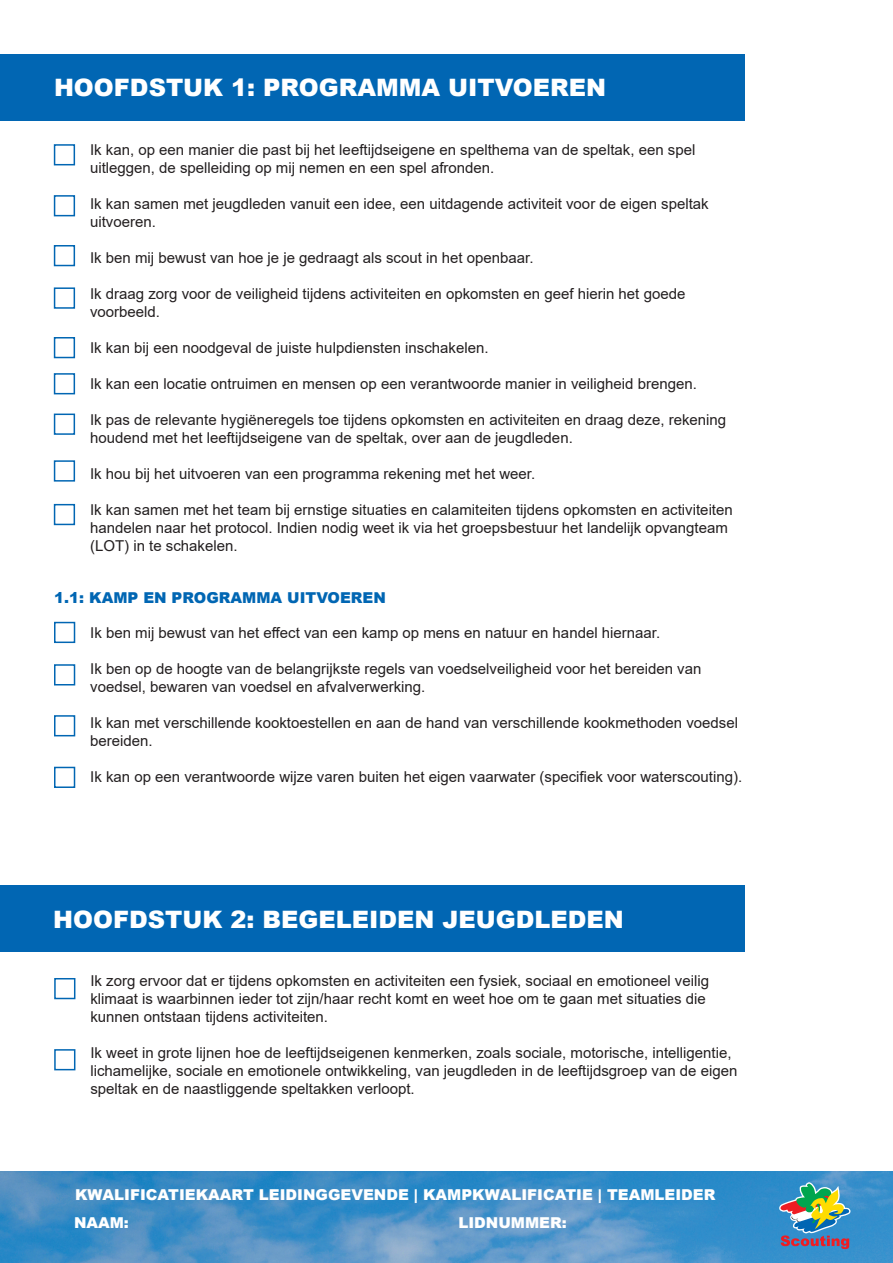
<style>
.page{position:relative;width:893px;height:1263px;background:#fff}
.page>*{position:absolute;margin:0;border:0;box-sizing:border-box;transform-origin:0 0}
.t1{font:900 24px "Arial";color:#fff}
.t2{font:15px/18px "Arial";color:#231f20}
.t3{font:900 15px/27.6px "Arial";color:#fff}
.t4{font:900 15px "Arial";color:#0166b3}
</style>
<div class="page">
<img style="left:0;top:1171px;width:892px;height:92px">
<svg style="left:779px;top:1182px;width:71px;height:67px"></svg>
<div style="left:0;top:54px;width:744px;height:67px;background:#0166b3"></div>
<div style="left:54px;top:144px;width:21px;height:21px;border:2px solid #0166b3"></div>
<div style="left:54px;top:195px;width:21px;height:21px;border:2px solid #0166b3"></div>
<div style="left:54px;top:245px;width:21px;height:21px;border:2px solid #0166b3"></div>
<div style="left:54px;top:287px;width:21px;height:22px;border:2px solid #0166b3"></div>
<div style="left:54px;top:337px;width:21px;height:21px;border:2px solid #0166b3"></div>
<div style="left:54px;top:373px;width:21px;height:21px;border:2px solid #0166b3"></div>
<div style="left:54px;top:414px;width:21px;height:21px;border:2px solid #0166b3"></div>
<div style="left:54px;top:460px;width:21px;height:22px;border:2px solid #0166b3"></div>
<div style="left:54px;top:767px;width:21px;height:21px;border:2px solid #0166b3"></div>
<div style="left:54px;top:622px;width:21px;height:21px;border:2px solid #0166b3"></div>
<div style="left:54px;top:664px;width:21px;height:21px;border:2px solid #0166b3"></div>
<div style="left:54px;top:715px;width:21px;height:21px;border:2px solid #0166b3"></div>
<div style="left:54px;top:504px;width:21px;height:21px;border:2px solid #0166b3"></div>
<div style="left:0;top:885px;width:744px;height:67px;background:#0166b3"></div>
<div style="left:54px;top:978px;width:21px;height:21px;border:2px solid #0166b3"></div>
<div style="left:54px;top:1049px;width:21px;height:21px;border:2px solid #0166b3"></div>
<h1 class="t1" style="left:54px;top:70px;width:554px">HOOFDSTUK 1: PROGRAMMA UITVOEREN</h1>
<p class="t2" style="left:90px;top:140px;width:607px">Ik kan, op een manier die past bij het leeftijdseigene en spelthema van de speltak, een spel uitleggen, de spelleiding op mij nemen en een spel afronden.</p>
<p class="t2" style="left:90px;top:194px;width:620px">Ik kan samen met jeugdleden vanuit een idee, een uitdagende activiteit voor de eigen speltak uitvoeren.</p>
<p class="t2" style="left:90px;top:248px;width:445px">Ik ben mij bewust van hoe je je gedraagt als scout in het openbaar.</p>
<p class="t2" style="left:90px;top:284px;width:597px">Ik draag zorg voor de veiligheid tijdens activiteiten en opkomsten en geef hierin het goede voorbeeld.</p>
<p class="t2" style="left:90px;top:338px;width:400px">Ik kan bij een noodgeval de juiste hulpdiensten inschakelen.</p>
<p class="t2" style="left:90px;top:374px;width:608px">Ik kan een locatie ontruimen en mensen op een verantwoorde manier in veiligheid brengen.</p>
<p class="t2" style="left:90px;top:410px;width:638px">Ik pas de relevante hygiëneregels toe tijdens opkomsten en activiteiten en draag deze, rekening houdend met het leeftijdseigene van de speltak, over aan de jeugdleden.</p>
<p class="t2" style="left:90px;top:464px;width:447px">Ik hou bij het uitvoeren van een programma rekening met het weer.</p>
<p class="t2" style="left:90px;top:500px;width:644px">Ik kan samen met het team bij ernstige situaties en calamiteiten tijdens opkomsten en activiteiten handelen naar het protocol. Indien nodig weet ik via het groepsbestuur het landelijk opvangteam (LOT) in te schakelen.</p>
<p class="t4" style="left:54px;top:587px;width:333px">1.1: KAMP EN PROGRAMMA UITVOEREN</p>
<p class="t2" style="left:90px;top:623px;width:572px">Ik ben mij bewust van het effect van een kamp op mens en natuur en handel hiernaar.</p>
<p class="t2" style="left:90px;top:659px;width:613px">Ik ben op de hoogte van de belangrijkste regels van voedselveiligheid voor het bereiden van voedsel, bewaren van voedsel en afvalverwerking.</p>
<p class="t2" style="left:90px;top:713px;width:649px">Ik kan met verschillende kooktoestellen en aan de hand van verschillende kookmethoden voedsel bereiden.</p>
<p class="t2" style="left:90px;top:767px;width:653px">Ik kan op een verantwoorde wijze varen buiten het eigen vaarwater (specifiek voor waterscouting).</p>
<h1 class="t1" style="left:53px;top:902px;width:572px">HOOFDSTUK 2: BEGELEIDEN JEUGDLEDEN</h1>
<p class="t2" style="left:90px;top:972px;width:620px">Ik zorg ervoor dat er tijdens opkomsten en activiteiten een fysiek, sociaal en emotioneel veilig klimaat is waarbinnen ieder tot zijn/haar recht komt en weet hoe om te gaan met situaties die kunnen ontstaan tijdens activiteiten.</p>
<p class="t2" style="left:90px;top:1044px;width:648px">Ik weet in grote lijnen hoe de leeftijdseigenen kenmerken, zoals sociale, motorische, intelligentie, lichamelijke, sociale en emotionele ontwikkeling, van jeugdleden in de leeftijdsgroep van de eigen speltak en de naastliggende speltakken verloopt.</p>
<p class="t3" style="left:74px;top:1180px;width:643px">KWALIFICATIEKAART LEIDINGGEVENDE | KAMPKWALIFICATIE | TEAMLEIDER<br>NAAM:</p>
<p class="t3" style="left:458px;top:1208px;width:110px">LIDNUMMER:</p>
</div>
